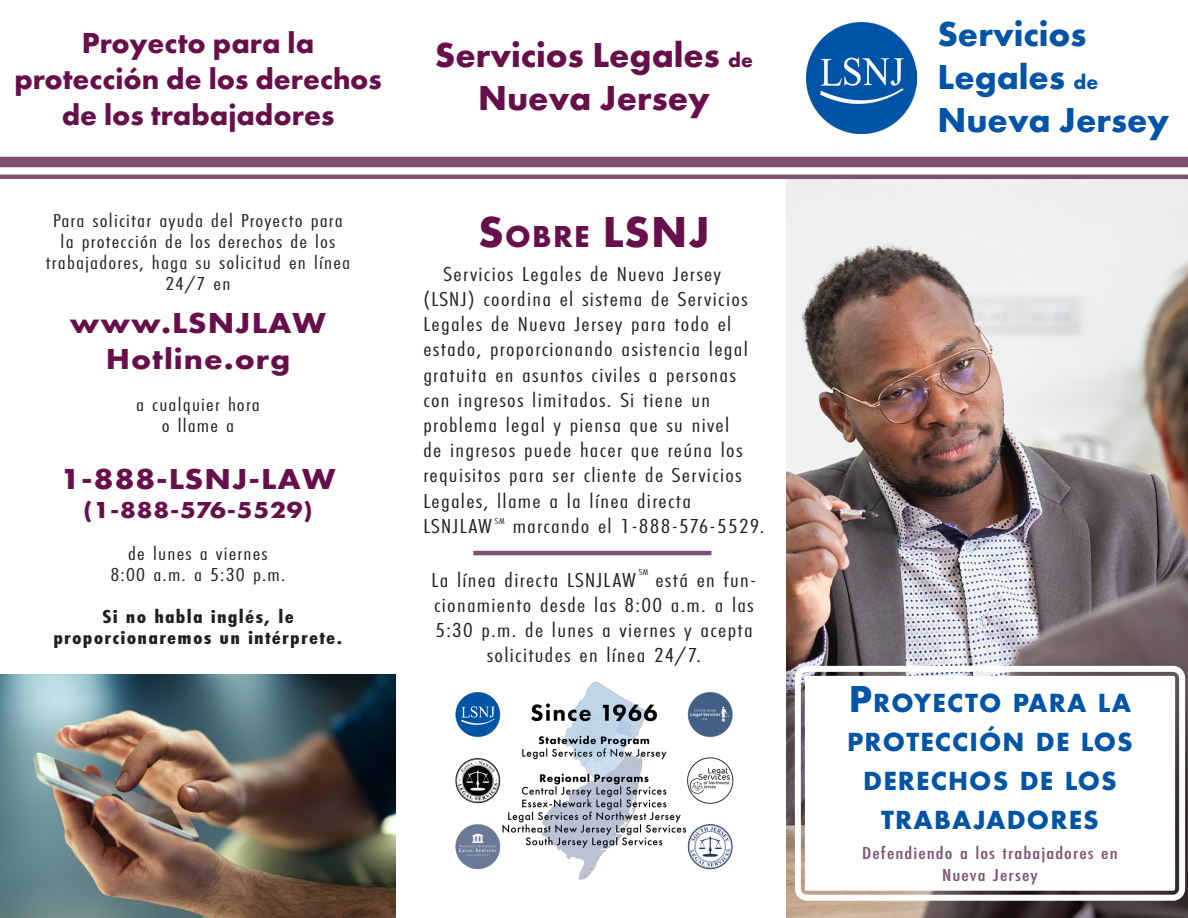
<style>
.page{position:relative;width:1188px;height:918px;background:#fff}
.page>*{position:absolute;margin:0;border:0;box-sizing:border-box;transform-origin:0 0}
.t1{font:700 45px "Futura PT";color:#670f4b}
.t2{font:700 36px/43.2px "Futura PT";color:#0154a6}
.t3{font:700 36px/43.2px "Futura PT";color:#670f4b;text-align:center}
.t4{font:700 30px/36px "Futura PT";color:#670f4b;text-align:center}
.t5{font:700 30px/36px "Futura PT";letter-spacing:.03em;color:#670f4b;text-align:center;scale:1.1 1}
.t6{font:700 30px "Futura PT";letter-spacing:.03em;color:#670f4b;scale:1.1 1}
.t7{font:700 27.3px "Futura PT";letter-spacing:.045em;color:#0154a6}
.t8{font:700 24px "Futura PT";letter-spacing:.03em;color:#670f4b;scale:1.1 1}
.t9{font:21px/25.2px "Futura PT Cond";letter-spacing:.05em;color:#231f20;scale:1.25 1}
.t10{font:19.5px/21px "Futura PT Cond";letter-spacing:.05em;color:#231f20;text-align:center;scale:1.25 1}
.t11{font:700 19.5px/21px "Futura PT Cond";letter-spacing:.05em;color:#231f20;text-align:center;scale:1.25 1}
.t12{font:500 18px/21.6px "Futura PT Cond";letter-spacing:.05em;color:#805072;text-align:center;scale:1.25 1}
.t13{font:9px "Futura PT Cond";color:#231f20;scale:1.25 1}
.s1{font-size:21px}
.s2{font-size:31.5px}
.s3{font-size:39px}
</style>
<div class="page">
<img style="left:786px;top:179px;width:402px;height:739px">
<div style="left:417px;top:212px;width:354px;height:399px;border:6px solid #fff;border-radius:9px"></div>
<div style="left:427px;top:222px;width:334px;height:379px;border:2px solid #fff"></div>
<hr style="left:473px;top:551px;width:238px;height:4px;background:#805072">
<div style="left:0;top:157px;width:1188px;height:10px;background:#805072"></div>
<hr style="left:0;top:175px;width:1188px;height:4px;background:#805072">
<img style="left:806px;top:23px;width:110px;height:110px">
<div style="left:806px;top:677px;width:368px;height:213px;background:#fff"></div>
<div style="left:795px;top:666px;width:390px;height:235px;border:6px solid #fff;border-radius:9px"></div>
<div style="left:805px;top:676px;width:370px;height:215px;border:2px solid #fff"></div>
<img style="left:455px;top:681px;width:279px;height:199px">
<img style="left:0;top:675px;width:396px;height:243px">
<h3 class="t4" style="left:14px;top:24px;width:369px">Proyecto para la protección de los derechos de los trabajadores</h3>
<h2 class="t2" style="left:937px;top:11px;width:233px">Servicios<br>Legales <span class="s1">de<br></span>Nueva Jersey</h2>
<h2 class="t3" style="left:435px;top:33px;width:320px">Servicios Legales <span class="s1">de<br></span>Nueva Jersey</h2>
<p class="t10" style="left:46px;top:210px;width:245px">Para solicitar ayuda del Proyecto para la protección de los derechos de los trabajadores, haga su solicitud en línea<br>24/7 en</p>
<h3 class="t5" style="left:70px;top:304px;width:234px">www.LSNJLAW<br>Hotline.org</h3>
<p class="t10" style="left:136px;top:394px;width:101px">a cualquier hora o llame a</p>
<h3 class="t6" style="left:61px;top:460px;width:251px">1-888-LSNJ-LAW</h3>
<p class="t8" style="left:83px;top:494px;width:210px">(1-888-576-5529)</p>
<p class="t10" style="left:110px;top:543px;width:142px">de lunes a viernes<br>8:00 a.m. a 5:30 p.m.</p>
<p class="t11" style="left:53px;top:606px;width:233px">Si no habla inglés, le proporcionaremos un intérprete.</p>
<h1 class="t1" style="left:478px;top:203px;width:233px">S<span class="s2">OBRE</span> LSNJ</h1>
<p class="t9" style="left:423px;top:261px;width:261px;text-indent:20px">Servicios Legales de Nueva Jersey (LSNJ) coordina el sistema de Servicios Legales de Nueva Jersey para todo el estado, proporcionando asistencia legal gratuita en asuntos civiles a personas con ingresos limitados. Si tiene un problema legal y piensa que su nivel de ingresos puede hacer que reúna los requisitos para ser cliente de Servicios Legales, llame a la línea directa LSNJLAW</p>
<p class="t13" style="left:495px;top:516px;width:9px">SM</p>
<p class="t9" style="left:513px;top:513px;width:203px">marcando el 1-888-576-5529.</p>
<p class="t9" style="left:431px;top:567px;width:165px">La línea directa LSNJLAW</p>
<p class="t13" style="left:639px;top:566px;width:9px">SM</p>
<p class="t9" style="left:655px;top:567px;width:82px">está en fun-</p>
<p class="t9" style="left:434px;top:592px;width:257px">cionamiento desde las 8:00 a.m. a las</p>
<p class="t9" style="left:435px;top:617px;width:255px">5:30 p.m. de lunes a viernes y acepta</p>
<p class="t9" style="left:487px;top:643px;width:173px">solicitudes en línea 24/7.</p>
<h3 class="t7" style="left:849px;top:685px;width:266px"><span class="s3">P</span>ROYECTO PARA LA</h3>
<h3 class="t7" style="left:847px;top:724px;width:285px">PROTECCIÓN DE LOS</h3>
<h3 class="t7" style="left:863px;top:763px;width:253px">DERECHOS DE LOS</h3>
<h3 class="t7" style="left:881px;top:802px;width:90px">TRABAJA</h3>
<h3 class="t7" style="left:1007px;top:802px;width:91px">DORES</h3>
<p class="t12" style="left:862px;top:842px;width:206px">Defendiendo a los trabajadores en<br>Nueva Jersey</p>
</div>
